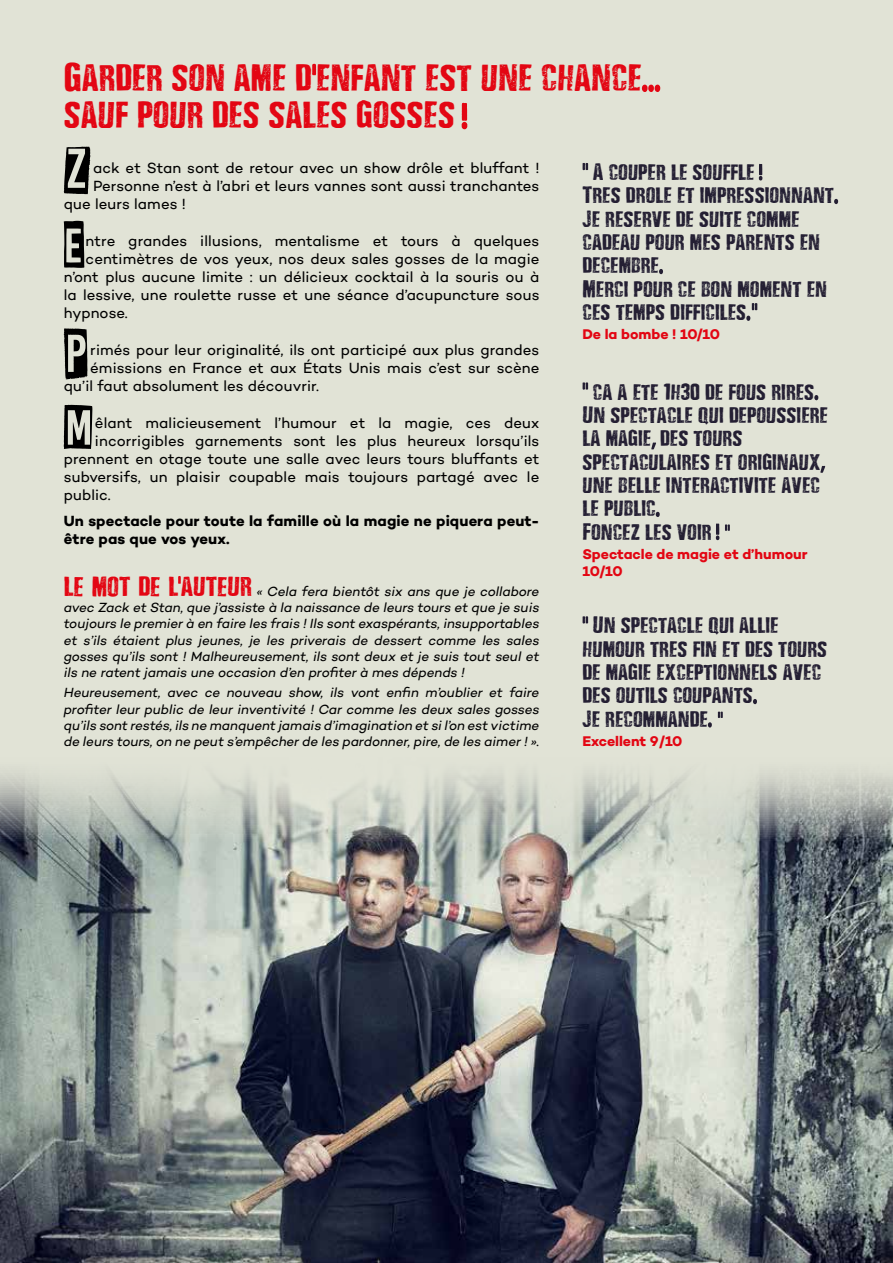
<style>
.page{position:relative;width:893px;height:1263px;background:#e1e3d6}
.page>*{position:absolute;margin:0;border:0;box-sizing:border-box;transform-origin:0 0}
.t1{font:63.15px "Allrightsreserved";color:#000}
.t2{font:33px/37.5px "Depressionist 3 Revisited";color:#e30613}
.t3{font:19.5px/23.4px "Depressionist 3 Revisited";color:#241f33}
.t4{font:15px "Campton";letter-spacing:.005em;color:#000}
.t5{font:700 15px/18px "Campton";letter-spacing:.005em;color:#000}
.t6{font:700 14.25px/17.1px "Campton";letter-spacing:-.005em;color:#e30613}
.t7{font:italic 13.5px/16.2px "Campton";letter-spacing:-.005em;color:#000;text-align:justify}
.s1{font-family:"Depressionist 3 Revisited";font-style:normal;font-size:22.5px;color:#e30613}
</style>
<div class="page">
<img style="left:0;top:773px;width:893px;height:490px">
<svg style="left:178px;top:576px;width:3px;height:8px"></svg>
<svg style="left:312px;top:64px;width:4px;height:11px"></svg>
<svg style="left:642px;top:85px;width:18px;height:7px"></svg>
<svg style="left:462px;top:103px;width:5px;height:26px"></svg>
<svg style="left:583px;top:163px;width:5px;height:7px"></svg>
<svg style="left:759px;top:164px;width:3px;height:16px"></svg>
<svg style="left:834px;top:199px;width:4px;height:5px"></svg>
<svg style="left:659px;top:269px;width:4px;height:5px"></svg>
<svg style="left:746px;top:303px;width:11px;height:18px"></svg>
<svg style="left:583px;top:382px;width:5px;height:8px"></svg>
<svg style="left:814px;top:395px;width:4px;height:5px"></svg>
<svg style="left:651px;top:442px;width:5px;height:7px"></svg>
<svg style="left:820px;top:466px;width:5px;height:7px"></svg>
<svg style="left:656px;top:512px;width:4px;height:5px"></svg>
<svg style="left:716px;top:523px;width:14px;height:17px"></svg>
<svg style="left:583px;top:616px;width:5px;height:7px"></svg>
<svg style="left:753px;top:699px;width:4px;height:5px"></svg>
<svg style="left:708px;top:711px;width:15px;height:16px"></svg>
<h2 class="t2" style="left:64px;top:61px;width:580px">GARDER SON AME DENFANT EST UNE CHANCE<br>SAUF POUR DES SALES GOSSES</h2>
<h3 class="t3" style="left:583px;top:162px;width:253px;text-indent:10px">A COUPER LE SOUFFLE<br>TRES DROLE ET IMPRESSIONNANT<br>JE RESERVE DE SUITE COMME<br>CADEAU POUR MES PARENTS EN<br>DECEMBRE<br>MERCI POUR CE BON MOMENT EN<br>CES TEMPS DIFFICILES</h3>
<p class="t6" style="left:583px;top:326px;width:139px">De la bombe ! 10/10</p>
<h1 class="t1" style="left:67px;top:140px;width:26px">Z</h1>
<p class="t4" style="left:93px;top:158px;width:448px">ack et Stan sont de retour avec un show drôle et bluffant !</p>
<p class="t4" style="left:93px;top:176px;width:448px">Personne n’est à l’abri et leurs vannes sont aussi tranchantes</p>
<p class="t4" style="left:64px;top:194px;width:124px">que leurs lames !</p>
<h1 class="t1" style="left:65px;top:212px;width:21px">E</h1>
<p class="t4" style="left:86px;top:231px;width:455px">ntre grandes illusions, mentalisme et tours à quelques</p>
<p class="t4" style="left:86px;top:249px;width:455px">centimètres de vos yeux, nos deux sales gosses de la magie</p>
<p class="t4" style="left:64px;top:267px;width:477px">n’ont plus aucune limite : un délicieux cocktail à la souris ou à</p>
<p class="t4" style="left:64px;top:285px;width:477px">la lessive, une roulette russe et une séance d’acupuncture sous</p>
<p class="t4" style="left:64px;top:303px;width:65px">hypnose.</p>
<h1 class="t1" style="left:64px;top:321px;width:27px">P</h1>
<p class="t4" style="left:90px;top:340px;width:450px">rimés pour leur originalité, ils ont participé aux plus grandes</p>
<p class="t4" style="left:90px;top:358px;width:451px">émissions en France et aux États Unis mais c’est sur scène</p>
<p class="t4" style="left:64px;top:376px;width:257px">qu’il faut absolument les découvrir.</p>
<h1 class="t1" style="left:63px;top:397px;width:31px">M</h1>
<h3 class="t3" style="left:583px;top:381px;width:247px;text-indent:10px">CA A ETE 1H30 DE FOUS RIRES<br>UN SPECTACLE QUI DEPOUSSIERE<br>LA MAGIE DES TOURS<br>SPECTACULAIRES ET ORIGINAUX<br>UNE BELLE INTERACTIVITE AVEC<br>LE PUBLIC<br>FONCEZ LES VOIR</h3>
<p class="t6" style="left:583px;top:545px;width:227px">Spectacle de magie et d’humour<br>10/10</p>
<h3 class="t3" style="left:583px;top:615px;width:246px;text-indent:10px">UN SPECTACLE QUI ALLIE<br>HUMOUR TRES FIN ET DES TOURS<br>DE MAGIE EXCEPTIONNELS AVEC<br>DES OUTILS COUPANTS<br>JE RECOMMANDE</h3>
<p class="t6" style="left:583px;top:732px;width:101px">Excellent 9/10</p>
<p class="t4" style="left:95px;top:413px;width:446px">êlant malicieusement l’humour et la magie, ces deux</p>
<p class="t4" style="left:95px;top:431px;width:446px">incorrigibles garnements sont les plus heureux lorsqu’ils</p>
<p class="t4" style="left:64px;top:449px;width:477px">prennent en otage toute une salle avec leurs tours bluffants et</p>
<p class="t4" style="left:64px;top:467px;width:477px">subversifs, un plaisir coupable mais toujours partagé avec le</p>
<p class="t4" style="left:64px;top:485px;width:48px">public.</p>
<p class="t5" style="left:64px;top:512px;width:477px">Un spectacle pour toute la famille où la magie ne piquera peut&shy;être pas que vos yeux.</p>
<p class="t7" style="left:64px;top:583px;width:477px"><span class="s1">LE MOT DE LAUTEUR</span> « Cela fera bientôt six ans que je collabore avec Zack et Stan, que j’assiste à la naissance de leurs tours et que je suis toujours le premier à en faire les frais ! Ils sont exaspérants, insupportables et s’ils étaient plus jeunes, je les priverais de dessert comme les sales gosses qu’ils sont ! Malheureusement, ils sont deux et je suis tout seul et ils ne ratent jamais une occasion d’en profiter à mes dépends !</p>
<p class="t7" style="left:64px;top:684px;width:477px">Heureusement, avec ce nouveau show, ils vont enfin m’oublier et faire profiter leur public de leur inventivité ! Car comme les deux sales gosses qu’ils sont restés, ils ne manquent jamais d’imagination et si l’on est victime de leurs tours, on ne peut s’empêcher de les pardonner, pire, de les aimer ! ».</p>
</div>
